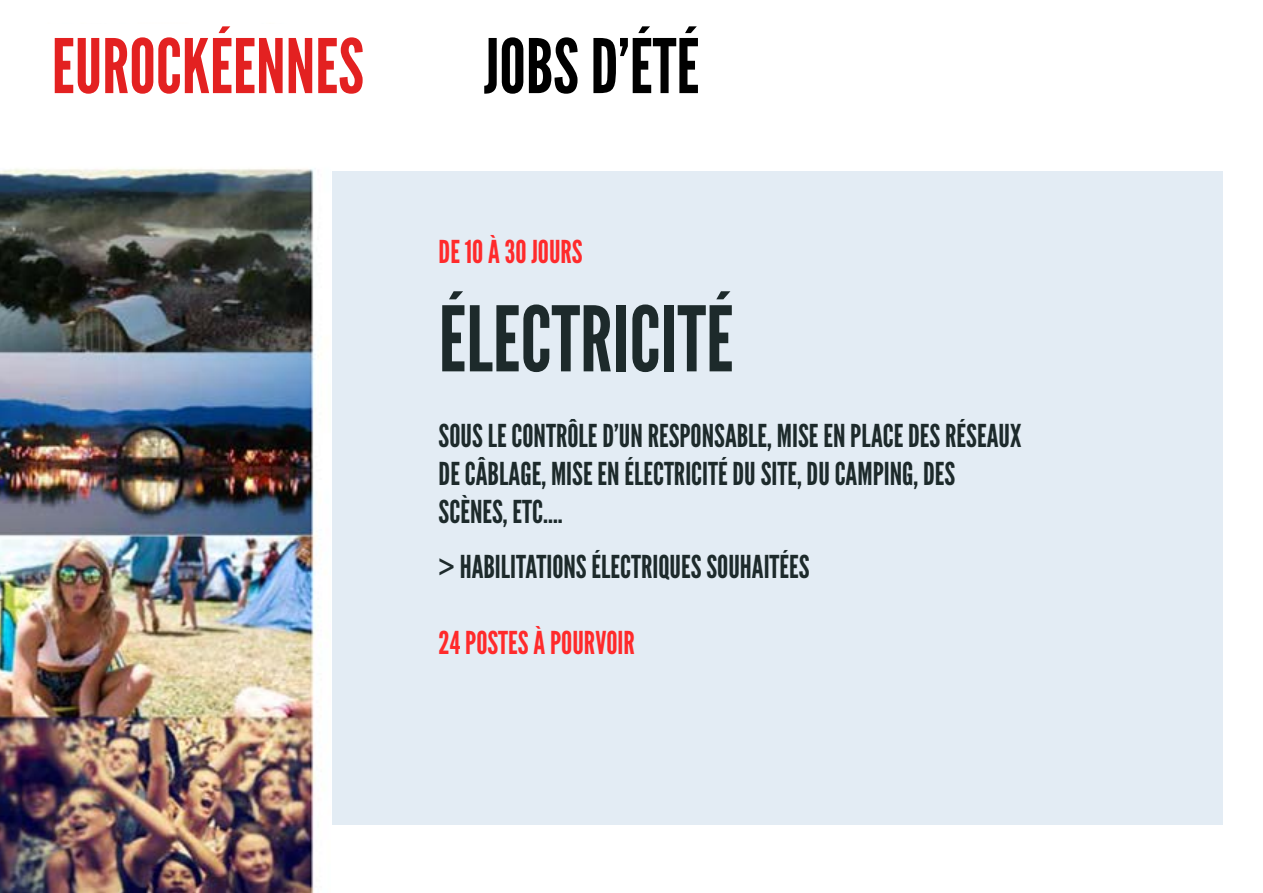
<style>
.page{position:relative;width:1263px;height:893px;background:#fff}
.page>*{position:absolute;margin:0;border:0;box-sizing:border-box;transform-origin:0 0}
.t1{font:90px "League Gothic";color:#1d2a2b}
.t2{font:75px "League Gothic";color:#e32121}
.t3{font:75px "League Gothic";color:#000}
.t4{font:31.5px/37.8px "League Gothic";color:#1d2a2b}
.t5{font:31.5px "League Gothic";color:#ff2a2b}
</style>
<div class="page">
<img style="left:0;top:168px;width:321px;height:725px">
<div style="left:332px;top:171px;width:890px;height:654px;background:#e3ecf4"></div>
<h2 class="t2" style="left:52px;top:23px;width:314px">EUROCKÉENNES</h2>
<h2 class="t3" style="left:484px;top:23px;width:217px">JOBS D’ÉTÉ</h2>
<p class="t5" style="left:439px;top:234px;width:146px">DE 10 À 30 JOURS</p>
<h1 class="t1" style="left:439px;top:288px;width:296px">ÉLECTRICITÉ</h1>
<p class="t4" style="left:439px;top:417px;width:584px">SOUS LE CONTRÔLE D’UN RESPONSABLE, MISE EN PLACE DES RÉSEAUX<br>DE CÂBLAGE, MISE EN ÉLECTRICITÉ DU SITE, DU CAMPING, DES<br>SCÈNES, ETC….</p>
<p class="t4" style="left:439px;top:549px;width:373px">&gt; HABILITATIONS ÉLECTRIQUES SOUHAITÉES</p>
<p class="t5" style="left:439px;top:625px;width:198px">24 POSTES À POURVOIR</p>
</div>
